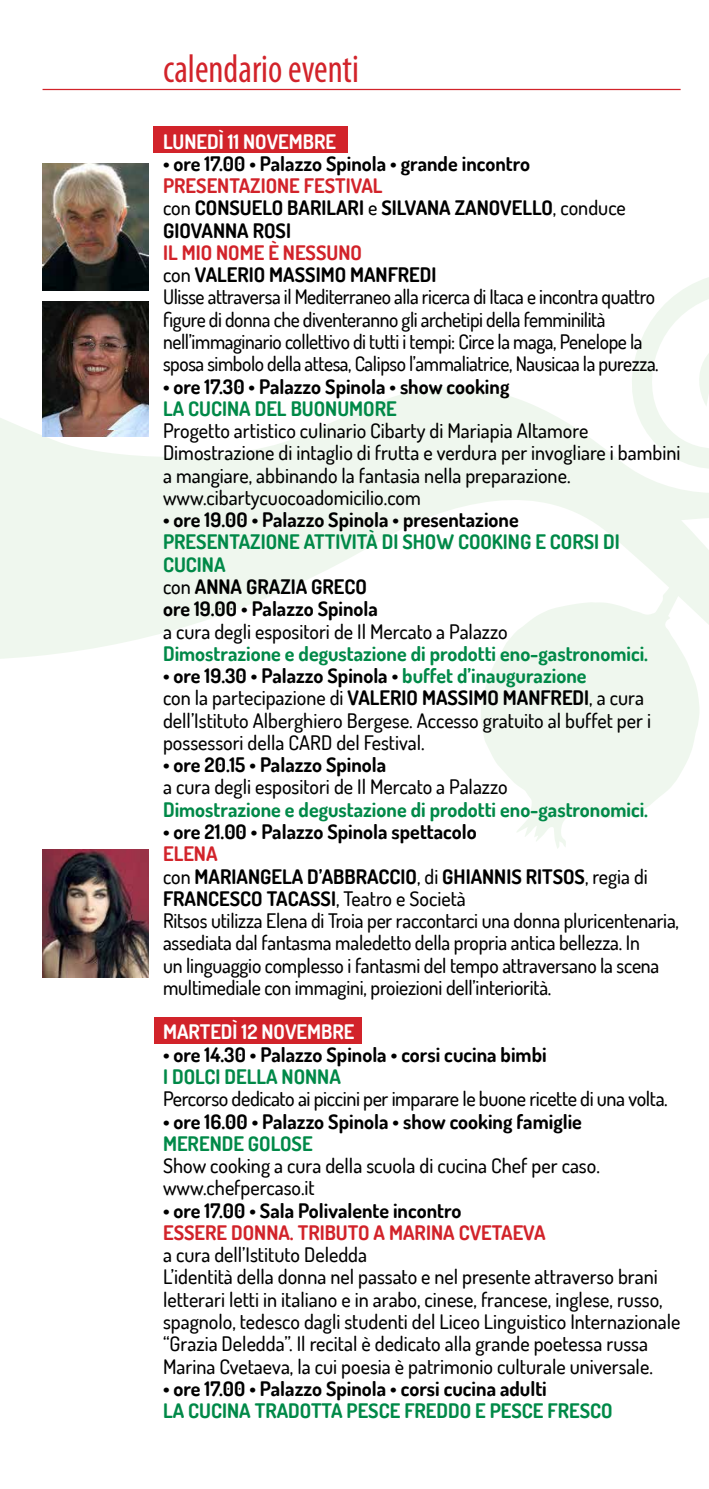
<style>
.page{position:relative;width:709px;height:1489px;background:#fff}
.page>*{position:absolute;margin:0;border:0;box-sizing:border-box;transform-origin:0 0}
.t1{font:condensed 40px "Myriad Pro";color:#d2232a;scale:.93 1}
.t2{font:500 20px/22.2px "Dosis";color:#000}
.t3{font:700 20px/22.2px "Dosis";color:#000}
.t4{font:500 20px/22.2px "Dosis";letter-spacing:-.02em;color:#000}
.t5{font:700 20px/22.2px "Dosis";color:#008948}
.t6{font:700 20px "Dosis";color:#d2232a}
.t7{font:700 20px "Dosis";color:#fff}
.s1{color:#d2232a}
.s2{font-weight:500}
.s3{font-weight:700;color:#d2232a}
.s4{font-weight:700}
.s5{font-weight:500;color:#000}
.s6{color:#000}
.s7{font-weight:700;color:#008948}
</style>
<div class="page">
<svg style="left:0;top:258px;width:709px;height:709px"></svg>
<svg style="left:480px;top:573px;width:220px;height:275px;fill:#eff7ee"></svg>
<div style="left:153px;top:126px;width:194px;height:27px;background:#d2232a"></div>
<div style="left:154px;top:1017px;width:207px;height:27px;background:#d2232a"></div>
<hr style="left:43px;top:89px;width:637px;height:1px;background:#d2232a">
<img style="left:43px;top:163px;width:106px;height:128px">
<img style="left:43px;top:429px;width:106px;height:7px">
<img style="left:43px;top:302px;width:106px;height:127px">
<img style="left:43px;top:849px;width:106px;height:128px">
<h1 class="t1" style="left:163px;top:44px;width:212px">calendario eventi</h1>
<p class="t7" style="left:163px;top:128px;width:174px">LUNEDÌ 11 NOVEMBRE</p>
<p class="t3" style="left:163px;top:152px;width:368px">• ore 17.00 • Palazzo Spinola • grande incontro</p>
<p class="t3" style="left:163px;top:174px;width:464px"><span class="s1">PRESENTAZIONE FESTIVAL<br></span><span class="s2">con</span> CONSUELO BARILARI <span class="s2">e</span> SILVANA ZANOVELLO<span class="s2">, conduce<br></span>GIOVANNA ROSI</p>
<p class="t4" style="left:163px;top:241px;width:497px"><span class="s3">IL MIO NOME È NESSUNO<br></span>con <span class="s4">VALERIO MASSIMO MANFREDI<br></span>Ulisse attraversa il Mediterraneo alla ricerca di Itaca e incontra quattro figure di donna che diventeranno gli archetipi della femminilità nell’immaginario collettivo di tutti i tempi: Circe la maga, Penelope la sposa simbolo della attesa, Calipso l’ammaliatrice, Nausicaa la purezza.</p>
<p class="t3" style="left:163px;top:374px;width:348px">• ore 17.30 • Palazzo Spinola • show cooking</p>
<p class="t5" style="left:163px;top:397px;width:235px">LA CUCINA DEL BUONUMORE</p>
<p class="t2" style="left:163px;top:419px;width:519px">Progetto artistico culinario Cibarty di Mariapia Altamore Dimostrazione di intaglio di frutta e verdura per invogliare i bambini a mangiare, abbinando la fantasia nella preparazione. www.cibartycuocoadomicilio.com</p>
<p class="t3" style="left:163px;top:508px;width:357px">• ore 19.00 • Palazzo Spinola • presentazione</p>
<p class="t5" style="left:163px;top:530px;width:458px">PRESENTAZIONE ATTIVITÀ DI SHOW COOKING E CORSI DI<br>CUCINA<br><span class="s5">con</span> <span class="s6">ANNA GRAZIA GRECO<br>ore 19.00 • Palazzo Spinola</span></p>
<p class="t2" style="left:163px;top:619px;width:346px">a cura degli espositori de Il Mercato a Palazzo</p>
<p class="t5" style="left:163px;top:642px;width:486px">Dimostrazione e degustazione di prodotti eno-gastronomici.</p>
<p class="t2" style="left:163px;top:664px;width:489px"><span class="s4">• ore 19.30 • Palazzo Spinola •</span> <span class="s7">buffet d’inaugurazione<br></span>con la partecipazione di <span class="s4">VALERIO MASSIMO MANFREDI</span>, a cura dell’Istituto Alberghiero Bergese. Accesso gratuito al buffet per i possessori della CARD del Festival.</p>
<p class="t3" style="left:163px;top:753px;width:225px">• ore 20.15 • Palazzo Spinola</p>
<p class="t2" style="left:163px;top:775px;width:346px">a cura degli espositori de Il Mercato a Palazzo</p>
<p class="t5" style="left:163px;top:797px;width:486px">Dimostrazione e degustazione di prodotti eno-gastronomici.</p>
<p class="t3" style="left:163px;top:820px;width:315px">• ore 21.00 • Palazzo Spinola spettacolo</p>
<p class="t2" style="left:163px;top:842px;width:517px"><span class="s3">ELENA<br></span>con <span class="s4">MARIANGELA D’ABBRACCIO</span>, di <span class="s4">GHIANNIS RITSOS</span>, regia di <span class="s4">FRANCESCO TACASSI</span>, Teatro e Società<br>Ritsos utilizza Elena di Troia per raccontarci una donna pluricentenaria, assediata dal fantasma maledetto della propria antica bellezza. In<br>un linguaggio complesso i fantasmi del tempo attraversano la scena multimediale con immagini, proiezioni dell’interiorità.</p>
<p class="t7" style="left:163px;top:1019px;width:193px">MARTEDÌ 12 NOVEMBRE</p>
<p class="t3" style="left:163px;top:1042px;width:385px">• ore 14.30 • Palazzo Spinola • corsi cucina bimbi</p>
<p class="t5" style="left:163px;top:1065px;width:179px">I DOLCI DELLA NONNA</p>
<p class="t4" style="left:163px;top:1087px;width:506px">Percorso dedicato ai piccini per imparare le buone ricette di una volta.</p>
<p class="t3" style="left:163px;top:1109px;width:420px">• ore 16.00 • Palazzo Spinola • show cooking famiglie</p>
<p class="t5" style="left:163px;top:1131px;width:151px">MERENDE GOLOSE</p>
<p class="t2" style="left:163px;top:1154px;width:438px">Show cooking a cura della scuola di cucina Chef per caso. www.chefpercaso.it</p>
<p class="t3" style="left:163px;top:1198px;width:300px">• ore 17.00 • Sala Polivalente incontro</p>
<p class="t6" style="left:163px;top:1219px;width:384px">ESSERE DONNA. TRIBUTO A MARINA CVETAEVA</p>
<p class="t2" style="left:163px;top:1243px;width:519px">a cura dell’Istituto Deledda<br>L’identità della donna nel passato e nel presente attraverso brani letterari letti in italiano e in arabo, cinese, francese, inglese, russo, spagnolo, tedesco dagli studenti del Liceo Linguistico Internazionale “Grazia Deledda”. Il recital è dedicato alla grande poetessa russa Marina Cvetaeva, la cui poesia è patrimonio culturale universale.</p>
<p class="t3" style="left:163px;top:1376px;width:385px">• ore 17.00 • Palazzo Spinola • corsi cucina adulti</p>
<p class="t5" style="left:163px;top:1398px;width:451px">LA CUCINA TRADOTTA PESCE FREDDO E PESCE FRESCO</p>
</div>
